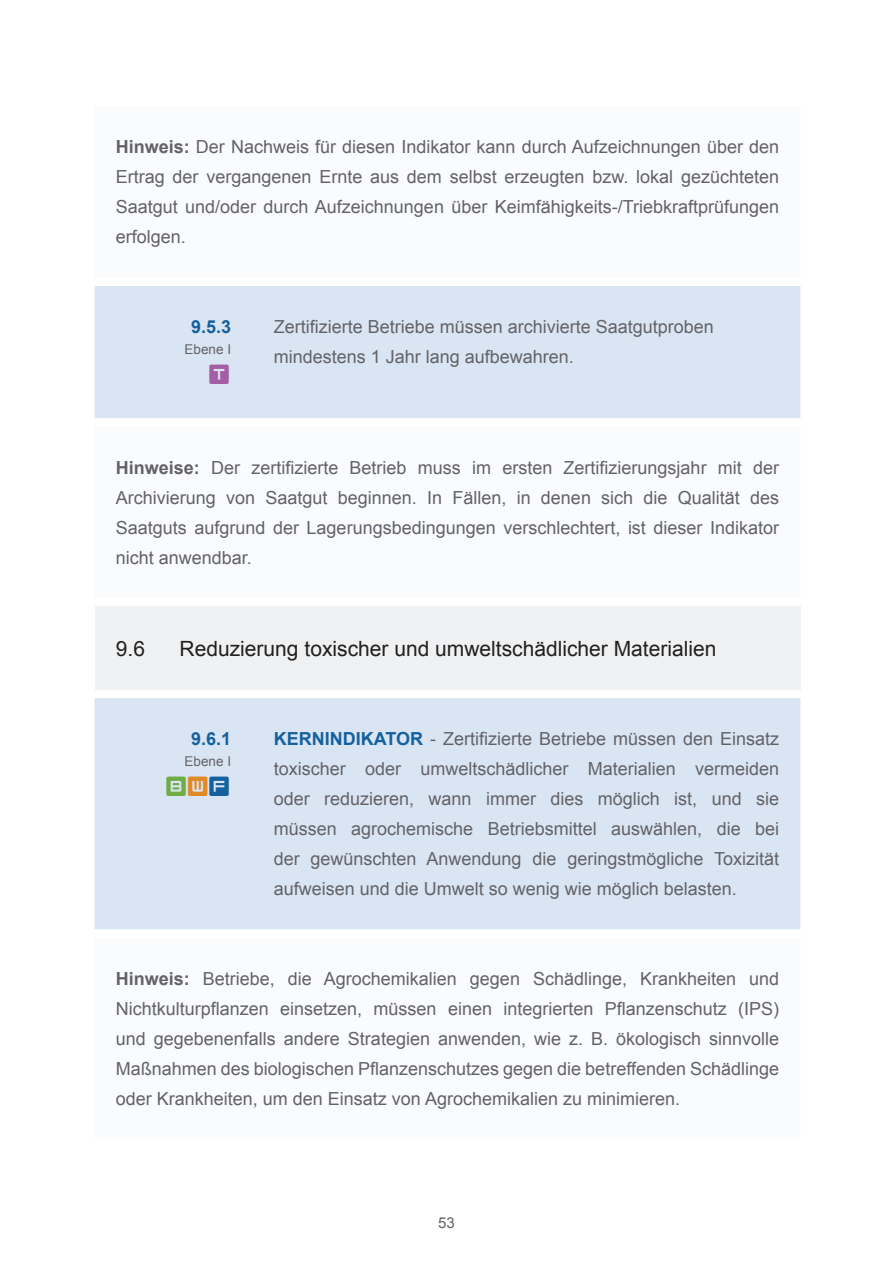
<style>
.page{position:relative;width:893px;height:1263px;background:#fff}
.page>*{position:absolute;margin:0;border:0;box-sizing:border-box;transform-origin:0 0}
.t1{font:34.5px "Curved Square";color:#6fad44}
.t2{font:34.5px "Curved Square";color:#a55da5}
.t3{font:21px "Arial";color:#231f20}
.t4{font:18px/30px "Arial";color:#636366;text-align:justify}
.t5{font:700 18px "Arial";color:#15619e}
.t6{font:15px "Arial";color:#636366}
.t7{font:13.5px "Arial";color:#636366}
.s1{font-weight:700}
.s2{color:#e18925}
.s3{color:#15619e}
.s4{font-weight:700;color:#15619e}
</style>
<div class="page">
<svg style="left:95px;top:286px;width:705px;height:643px;fill:#dae5f4"></svg>
<div style="left:95px;top:606px;width:705px;height:84px;background:#f0f1f2"></div>
<p class="t4" style="left:116px;top:132px;width:665px"><span class="s1">Hinweis:</span> Der Nachweis für diesen Indikator kann durch Aufzeichnungen über den Ertrag der vergangenen Ernte aus dem selbst erzeugten bzw. lokal gezüchteten Saatgut und/oder durch Aufzeichnungen über Keimfähigkeits-/Triebkraftprüfungen erfolgen.</p>
<p class="t5" style="left:191px;top:314px;width:42px">9.5.3</p>
<p class="t7" style="left:185px;top:340px;width:48px">Ebene I</p>
<h1 class="t2" style="left:210px;top:352px;width:23px">t</h1>
<p class="t4" style="left:274px;top:312px;width:442px">Zertifizierte Betriebe müssen archivierte Saatgutproben mindestens 1 Jahr lang aufbewahren.</p>
<p class="t4" style="left:116px;top:452px;width:665px"><span class="s1">Hinweise:</span> Der zertifizierte Betrieb muss im ersten Zertifizierungsjahr mit der Archivierung von Saatgut beginnen. In Fällen, in denen sich die Qualität des Saatguts aufgrund der Lagerungsbedingungen verschlechtert, ist dieser Indikator nicht anwendbar.</p>
<p class="t3" style="left:116px;top:634px;width:31px">9.6</p>
<p class="t3" style="left:180px;top:634px;width:538px">Reduzierung toxischer und umweltschädlicher Materialien</p>
<p class="t5" style="left:191px;top:726px;width:42px">9.6.1</p>
<p class="t7" style="left:185px;top:752px;width:48px">Ebene I</p>
<h1 class="t1" style="left:166px;top:764px;width:66px">b<span class="s2">w</span><span class="s3">f</span></h1>
<p class="t4" style="left:274px;top:724px;width:507px"><span class="s4">KERNINDIKATOR</span> - Zertifizierte Betriebe müssen den Einsatz toxischer oder umweltschädlicher Materialien vermeiden oder reduzieren, wann immer dies möglich ist, und sie müssen agrochemische Betriebsmittel auswählen, die bei der gewünschten Anwendung die geringstmögliche Toxizität aufweisen und die Umwelt so wenig wie möglich belasten.</p>
<p class="t4" style="left:116px;top:963px;width:665px"><span class="s1">Hinweis:</span> Betriebe, die Agrochemikalien gegen Schädlinge, Krankheiten und Nichtkulturpflanzen einsetzen, müssen einen integrierten Pflanzenschutz (IPS) und gegebenenfalls andere Strategien anwenden, wie z. B. ökologisch sinnvolle Maßnahmen des biologischen Pflanzenschutzes gegen die betreffenden Schädlinge oder Krankheiten, um den Einsatz von Agrochemikalien zu minimieren.</p>
<p class="t6" style="left:438px;top:1212px;width:18px">53</p>
</div>
